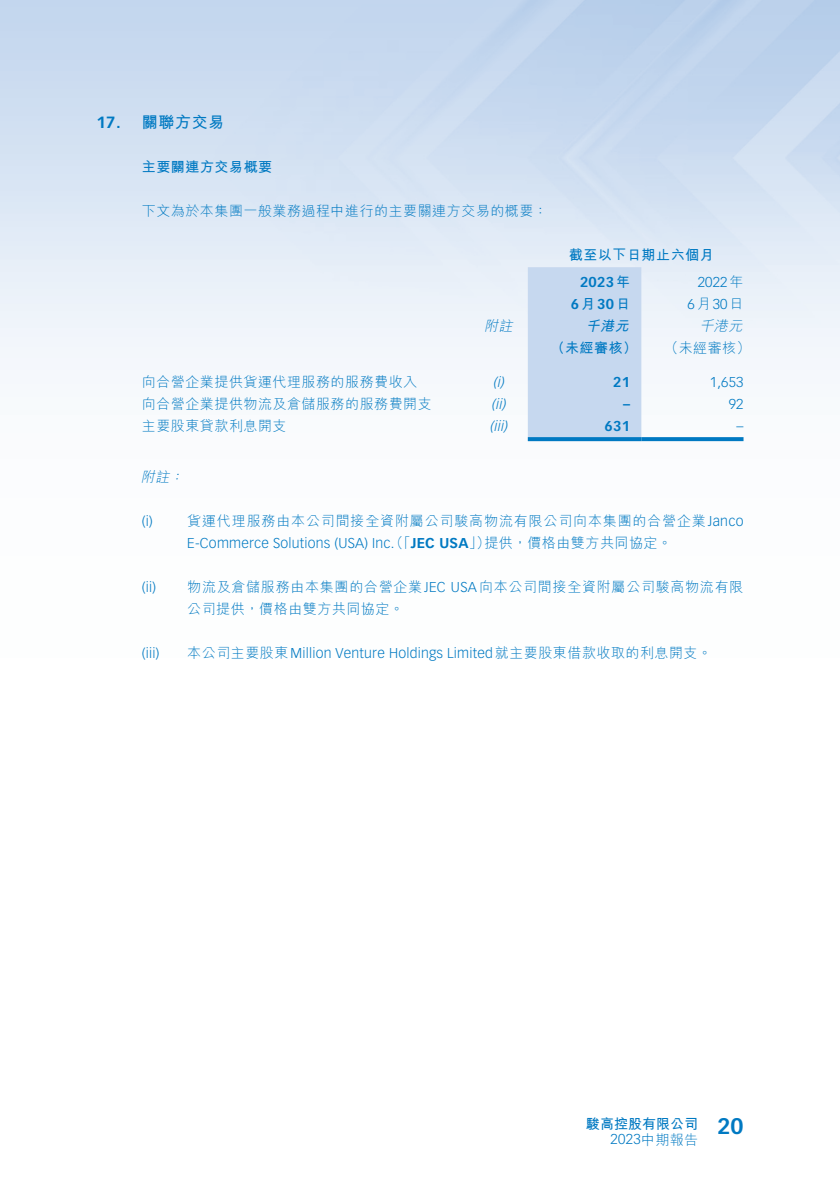
<style>
.page{position:relative;width:840px;height:1191px;background:#fff}
.page>*{position:absolute;margin:0;border:0;box-sizing:border-box;transform-origin:0 0}
._07_NH1{font:700 16px "M Hei HK";letter-spacing:.04em;color:#0079c2}
._07_NH1-2{font:700 16px "Vectora LT Std";color:#0079c2}
._06_Notes{font:300 14px "M Hei HK";letter-spacing:.05em;color:#0079c2}
._06_Notes-2{font:300 14px "Vectora LT Std";letter-spacing:.015em;color:#0079c2}
._51_N_Table_txt{font:300 14px "M Hei HK";letter-spacing:.035em;color:#0079c2}
._51_N_Table_txt-2{font:300 14px "Vectora LT Std";letter-spacing:.015em;color:#0079c2}
._51_N_Table_txt-3{font:700 14px "M Hei HK";letter-spacing:.04em;color:#0079c2}
._51_N_Table_txt-4{font:700 14px "Vectora LT Std";letter-spacing:.02em;color:#0079c2}
._51_N_Table_txt-5{font:italic 300 14px "Vectora LT Std";color:#0079c2}
._51_N_Table_txt-6{font:700 14px "M Hei HK";color:#0079c2}
._08_NH2{font:700 14px "M Hei HK";letter-spacing:.04em;color:#0079c2}
._51_N_Table_txt-7{font:italic 300 14px "M Hei HK";color:#0079c2}
._51_N_Table_txt-8{font:italic 700 14px "M Hei HK";color:#0079c2}
._06_Notes-3{font:italic 300 14px "M Hei HK";color:#0079c2}
.s1{font-family:"M Hei HK"}
.s2{font-family:"Vectora LT Std"}
.s3{font-weight:700}
.s4{font-family:"Vectora LT Std";font-size:22px}
</style>
<div class="page">
<div style="left:527px;top:267px;width:114px;height:170px;background:#c6d8ef"></div>
<svg style="left:527px;top:437px;width:114px;height:4px"></svg>
<svg style="left:641px;top:437px;width:102px;height:4px"></svg>
<p class="_07_NH1-2" style="left:96px;top:112px;width:26px">17.</p>
<p class="_07_NH1" style="left:142px;top:110px;width:84px">關聯方交易</p>
<p class="_08_NH2" style="left:142px;top:156px;width:132px">主要關連方交易概要</p>
<p class="_06_Notes" style="left:142px;top:203px;width:407px">下文為於本集團一般業務過程中進行的主要關連方交易的概要：</p>
<p class="_51_N_Table_txt-7" style="left:483px;top:319px;width:33px">附註</p>
<p class="_51_N_Table_txt-3" style="left:568px;top:244px;width:146px">截至以下日期止六個月</p>
<p class="_51_N_Table_txt-4" style="left:579px;top:274px;width:51px">2023<span class="s1">年</span></p>
<p class="_51_N_Table_txt-4" style="left:570px;top:296px;width:61px">6<span class="s1">月</span>30<span class="s1">日</span></p>
<p class="_51_N_Table_txt-2" style="left:697px;top:274px;width:47px">2022<span class="s1">年</span></p>
<p class="_51_N_Table_txt-2" style="left:687px;top:296px;width:57px">6<span class="s1">月</span>30<span class="s1">日</span></p>
<p class="_51_N_Table_txt-7" style="left:699px;top:319px;width:47px">千港元</p>
<p class="_51_N_Table_txt-8" style="left:585px;top:316px;width:48px">千港元</p>
<p class="_51_N_Table_txt-3" style="left:550px;top:338px;width:88px">（未經審核）</p>
<p class="_51_N_Table_txt" style="left:664px;top:341px;width:87px">（未經審核(</p>
<p class="_51_N_Table_txt" style="left:142px;top:374px;width:277px">向合營企業提供貨運代理服務的服務費收入</p>
<p class="_51_N_Table_txt-5" style="left:492px;top:374px;width:16px">(i(</p>
<p class="_51_N_Table_txt-4" style="left:612px;top:373px;width:18px">21</p>
<p class="_51_N_Table_txt-2" style="left:709px;top:374px;width:35px">1,653</p>
<p class="_51_N_Table_txt" style="left:142px;top:396px;width:291px">向合營企業提供物流及倉儲服務的服務費開支</p>
<p class="_51_N_Table_txt-5" style="left:491px;top:396px;width:19px">(i i(</p>
<p class="_51_N_Table_txt-4" style="left:622px;top:395px;width:8px">–</p>
<p class="_51_N_Table_txt-2" style="left:728px;top:396px;width:16px">92</p>
<p class="_51_N_Table_txt" style="left:142px;top:418px;width:146px">主要股東貸款利息開支</p>
<p class="_51_N_Table_txt-5" style="left:493px;top:418px;width:15px">iii</p>
<p class="_51_N_Table_txt-5" style="left:489px;top:418px;width:9px">(</p>
<p class="_51_N_Table_txt-5" style="left:503px;top:418px;width:9px">(</p>
<p class="_51_N_Table_txt-4" style="left:604px;top:417px;width:27px">631</p>
<p class="_51_N_Table_txt-2" style="left:736px;top:418px;width:8px">–</p>
<p class="_06_Notes-3" style="left:141px;top:469px;width:33px">附註</p>
<p class="_06_Notes-3" style="left:169px;top:469px;width:18px">：</p>
<p class="_06_Notes-2" style="left:142px;top:512px;width:12px">)i(</p>
<p class="_06_Notes-2" style="left:142px;top:578px;width:16px">)i i(</p>
<p class="_06_Notes-2" style="left:142px;top:644px;width:19px">(iii)</p>
<p class="_06_Notes" style="left:187px;top:513px;width:557px">貨運代理服務由本公司間接全資附屬公司駿高物流有限公司向本集團的合營企業<span class="s2">Janco</span></p>
<p class="_06_Notes-2" style="left:187px;top:534px;width:304px">-E Commerce Solutions (USA) Inc <span class="s1">「</span>. <span class="s1">（</span> <span class="s3">JEC USA</span><span class="s1">」）</span></p>
<p class="_06_Notes" style="left:187px;top:579px;width:557px">物流及倉儲服務由本集團的合營企業<span class="s2">JEC USA</span>向本公司間接全資附屬公司駿高物流有限</p>
<p class="_06_Notes" style="left:484px;top:535px;width:189px">提供，價格由雙方共同協定。</p>
<p class="_06_Notes" style="left:187px;top:601px;width:218px">公司提供，價格由雙方共同協定。</p>
<p class="_06_Notes-2" style="left:187px;top:644px;width:525px"><span class="s1">本公司主要股東</span>Million Venture Holdings Limited<span class="s1">就主要股東借款收取的利息開支。</span></p>
<p class="_51_N_Table_txt-6" style="left:585px;top:1113px;width:159px">駿高控股有限公司 <span class="s4">20</span></p>
<p class="_06_Notes-2" style="left:610px;top:1130px;width:89px">2023<span class="s1">中期報告</span></p>
</div>
